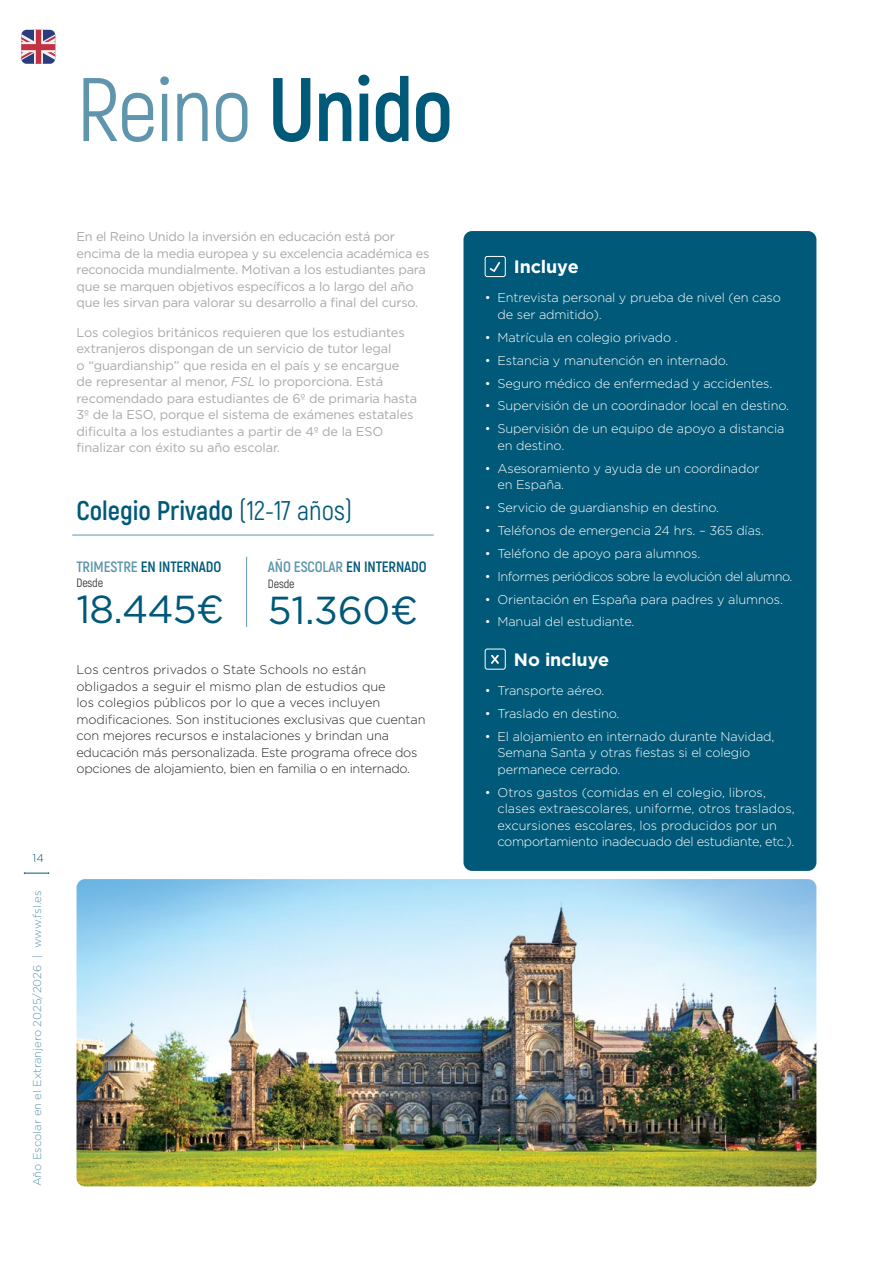
<style>
.page{position:relative;width:893px;height:1263px;background:#fff}
.page>*{position:absolute;margin:0;border:0;box-sizing:border-box;transform-origin:0 0}
.t1{font:90px "Akrobat";letter-spacing:-.02em;color:#5f96ad}
.t2{font:39px "Gotham";letter-spacing:-.015em;color:#005978}
.t3{font:700 27px "Akrobat";color:#005978}
.t4{font:700 18px "Gotham";letter-spacing:-.01em;color:#fff}
.t5{font:700 15px "Akrobat";letter-spacing:-.01em;color:#005978}
.t6{font:300 12.75px/16.5px "Gotham";letter-spacing:-.01em;color:#fff}
.t7{font:12.75px/16.5px "Gotham";letter-spacing:-.01em;color:#a7a9ac}
.t8{font:300 12.75px/16.5px "Gotham";letter-spacing:-.01em;color:#292829}
.t9{font:300 12.75px "Gotham";letter-spacing:-.035em;color:#fff}
.t10{font:12px "Akrobat";letter-spacing:-.01em;color:#292829}
.t11{font:300 11.25px "Gotham";color:#5f96ad}
.t12{font:300 11.25px "Gotham";color:#005978}
.s1{font-weight:700;color:#005978}
.s2{font-style:italic}
.s3{font-weight:400}
.s4{color:#5f96ad}
</style>
<div class="page">
<svg style="left:24px;top:872px;width:25px;height:2px"></svg>
<hr style="left:72px;top:535px;width:362px;height:1px;background:#5f96ad">
<div style="left:463px;top:231px;width:353px;height:640px;background:#005978;border-radius:9px"></div>
<svg style="left:490px;top:262px;width:10px;height:10px"></svg>
<div style="left:485px;top:256px;width:21px;height:21px;border:1px solid #fff;border-radius:2px"></div>
<svg style="left:491px;top:655px;width:8px;height:9px"></svg>
<div style="left:485px;top:649px;width:21px;height:20px;border:1px solid #fff;border-radius:2px"></div>
<img style="left:77px;top:879px;width:739px;height:307px">
<hr style="left:246px;top:557px;width:1px;height:70px;background:#5f96ad">
<svg style="left:21px;top:30px;width:34px;height:34px"></svg>
<h1 class="t1" style="left:77px;top:56px;width:379px">Reino <span class="s1">Unido</span></h1>
<p class="t12" style="left:33px;top:851px;width:13px">14</p>
<p class="t11" style="left:30px;top:1186px;width:297px;rotate:-90deg">Año Escolar en el Extranjero 2025/2026 | www.fsl.es</p>
<p class="t7" style="left:77px;top:228px;width:354px">En el Reino Unido la inversión en educación está por encima de la media europea y su excelencia académica es reconocida mundialmente. Motivan a los estudiantes para que se marquen objetivos específicos a lo largo del año que les sirvan para valorar su desarrollo a final del curso.</p>
<p class="t7" style="left:77px;top:323px;width:342px">Los colegios británicos requieren que los estudiantes extranjeros dispongan de un servicio de tutor legal<br>o “guardianship” que resida en el país y se encargue de representar al menor, <span class="s2">FSL</span> lo proporciona. Está recomendado para estudiantes de 6º de primaria hasta 3º de la ESO, porque el sistema de exámenes estatales dificulta a los estudiantes a partir de 4º de la ESO finalizar con éxito su año escolar.</p>
<h3 class="t3" style="left:76px;top:493px;width:277px">Colegio Privado <span class="s3">(12-17 años)</span></h3>
<p class="t5" style="left:76px;top:557px;width:146px"><span class="s4">TRIMESTRE</span> EN INTERNADO</p>
<p class="t5" style="left:268px;top:557px;width:160px"><span class="s4">AÑO ESCOLAR</span> EN INTERNADO</p>
<p class="t10" style="left:76px;top:576px;width:28px">Desde</p>
<h2 class="t2" style="left:76px;top:584px;width:149px">18.445€</h2>
<p class="t10" style="left:268px;top:576px;width:28px">Desde</p>
<h2 class="t2" style="left:268px;top:585px;width:152px">51.360€</h2>
<p class="t8" style="left:76px;top:661px;width:351px">Los centros privados o State Schools no están obligados a seguir el mismo plan de estudios que<br>los colegios públicos por lo que a veces incluyen modificaciones. Son instituciones exclusivas que cuentan con mejores recursos e instalaciones y brindan una educación más personalizada. Este programa ofrece dos opciones de alojamiento, bien en familia o en internado.</p>
<h3 class="t4" style="left:514px;top:255px;width:66px">Incluye</h3>
<p class="t6" style="left:497px;top:289px;width:285px;text-indent:-13px">• Entrevista personal y prueba de nivel (en caso de ser admitido).</p>
<p class="t6" style="left:485px;top:329px;width:195px">• Matrícula en colegio privado .</p>
<p class="t6" style="left:485px;top:352px;width:245px">• Estancia y manutención en internado.</p>
<p class="t6" style="left:485px;top:374px;width:289px">• Seguro médico de enfermedad y accidentes.</p>
<p class="t6" style="left:485px;top:397px;width:306px">• Supervisión de un coordinador local en destino.</p>
<p class="t6" style="left:497px;top:420px;width:288px;text-indent:-13px">• Supervisión de un equipo de apoyo a distancia en destino.</p>
<p class="t6" style="left:497px;top:460px;width:264px;text-indent:-13px">• Asesoramiento y ayuda de un coordinador en España.</p>
<p class="t6" style="left:485px;top:499px;width:236px">• Servicio de guardianship en destino.</p>
<p class="t6" style="left:485px;top:522px;width:281px">• Teléfonos de emergencia 24 hrs. – 365 días.</p>
<p class="t6" style="left:485px;top:545px;width:217px">• Teléfono de apoyo para alumnos.</p>
<p class="t9" style="left:485px;top:568px;width:309px">• Informes periódicos sobre la evolución del alumno.</p>
<p class="t6" style="left:485px;top:590px;width:300px">• Orientación en España para padres y alumnos.</p>
<p class="t6" style="left:485px;top:613px;width:151px">• Manual del estudiante.</p>
<h3 class="t4" style="left:514px;top:647px;width:97px">No incluye</h3>
<p class="t6" style="left:485px;top:682px;width:121px">• Transporte aéreo.</p>
<p class="t6" style="left:485px;top:705px;width:136px">• Traslado en destino.</p>
<p class="t6" style="left:497px;top:728px;width:278px;text-indent:-13px">• El alojamiento en internado durante Navidad,<br>Semana Santa y otras fiestas si el colegio permanece cerrado.</p>
<p class="t6" style="left:497px;top:783px;width:299px;text-indent:-13px">• Otros gastos (comidas en el colegio, libros, clases extraescolares, uniforme, otros traslados, excursiones escolares, los producidos por un comportamiento inadecuado del estudiante, etc.).</p>
</div>
